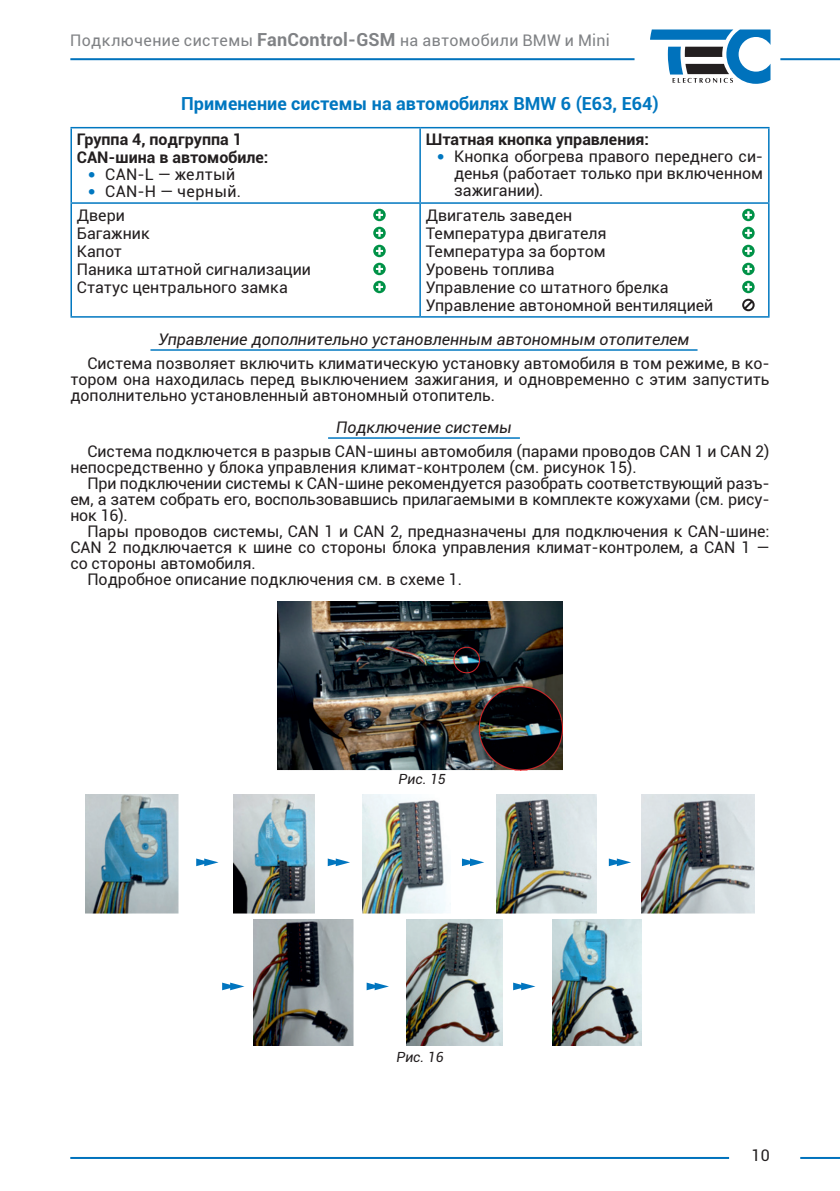
<style>
.page{position:relative;width:840px;height:1191px;background:#fff}
.page>*{position:absolute;margin:0;border:0;box-sizing:border-box;transform-origin:0 0}
.Заголовки_основные_1{font:700 18px "Roboto";color:#0077c0}
.t1{font:16px/16px "Roboto";color:#231f20;text-align:justify}
.Подзаголовок{font:italic 16px "Roboto";color:#231f20}
.t2{font:700 16px "Roboto";color:#231f20}
.t3{font:16px "Roboto";letter-spacing:.025em;color:#808285}
.t4{font:16px "Roboto";letter-spacing:.025em;color:#231f20}
.t5{font:16px "Roboto";letter-spacing:.02em;color:#231f20}
.t6{font:italic 14px "Roboto";color:#231f20}
.s1{font-weight:700;font-size:18px}
.s2{font-family:"Tahoma";color:#0077c0}
</style>
<div class="page">
<svg style="left:650px;top:29px;width:120px;height:55px"></svg>
<hr style="left:780px;top:58px;width:59px;height:2px;background:#0072bc">
<hr style="left:70px;top:58px;width:564px;height:2px;background:#0072bc">
<hr style="left:799px;top:1157px;width:40px;height:2px;background:#0072bc">
<hr style="left:70px;top:1157px;width:658px;height:2px;background:#0072bc">
<hr style="left:150px;top:349px;width:547px;height:2px;background:#0077c0">
<hr style="left:328px;top:437px;width:191px;height:2px;background:#0077c0">
<hr style="left:70px;top:127px;width:350px;height:1px;background:#0077c0">
<hr style="left:70px;top:128px;width:2px;height:74px;background:#0077c0">
<hr style="left:420px;top:127px;width:349px;height:1px;background:#0077c0">
<hr style="left:419px;top:128px;width:1px;height:74px;background:#0077c0">
<hr style="left:767px;top:128px;width:2px;height:74px;background:#0077c0">
<hr style="left:70px;top:202px;width:350px;height:2px;background:#0077c0">
<hr style="left:70px;top:204px;width:2px;height:112px;background:#0077c0">
<hr style="left:420px;top:202px;width:349px;height:2px;background:#0077c0">
<hr style="left:419px;top:204px;width:1px;height:112px;background:#0077c0">
<hr style="left:767px;top:204px;width:2px;height:112px;background:#0077c0">
<hr style="left:70px;top:316px;width:350px;height:2px;background:#0077c0">
<hr style="left:420px;top:316px;width:349px;height:2px;background:#0077c0">
<svg style="left:373px;top:209px;width:12px;height:12px"></svg>
<svg style="left:376px;top:211px;width:7px;height:8px"></svg>
<svg style="left:373px;top:227px;width:12px;height:12px"></svg>
<svg style="left:376px;top:229px;width:7px;height:8px"></svg>
<svg style="left:373px;top:245px;width:12px;height:12px"></svg>
<svg style="left:376px;top:247px;width:7px;height:8px"></svg>
<svg style="left:373px;top:263px;width:12px;height:12px"></svg>
<svg style="left:376px;top:265px;width:7px;height:8px"></svg>
<svg style="left:373px;top:281px;width:12px;height:12px"></svg>
<svg style="left:376px;top:283px;width:7px;height:8px"></svg>
<svg style="left:741px;top:209px;width:13px;height:12px"></svg>
<svg style="left:744px;top:211px;width:7px;height:8px"></svg>
<svg style="left:741px;top:227px;width:13px;height:12px"></svg>
<svg style="left:744px;top:229px;width:7px;height:8px"></svg>
<svg style="left:741px;top:245px;width:13px;height:12px"></svg>
<svg style="left:744px;top:247px;width:7px;height:8px"></svg>
<svg style="left:741px;top:263px;width:13px;height:12px"></svg>
<svg style="left:744px;top:265px;width:7px;height:8px"></svg>
<svg style="left:741px;top:281px;width:13px;height:12px"></svg>
<svg style="left:744px;top:283px;width:7px;height:8px"></svg>
<svg style="left:742px;top:299px;width:12px;height:12px"></svg>
<img style="left:277px;top:601px;width:285px;height:169px">
<svg style="left:196px;top:858px;width:22px;height:8px"></svg>
<svg style="left:222px;top:982px;width:22px;height:8px"></svg>
<svg style="left:366px;top:982px;width:23px;height:8px"></svg>
<svg style="left:513px;top:982px;width:22px;height:8px"></svg>
<svg style="left:327px;top:858px;width:23px;height:8px"></svg>
<svg style="left:462px;top:858px;width:22px;height:8px"></svg>
<svg style="left:608px;top:858px;width:22px;height:8px"></svg>
<img style="left:86px;top:794px;width:92px;height:119px">
<img style="left:234px;top:795px;width:80px;height:119px">
<img style="left:362px;top:794px;width:84px;height:119px">
<img style="left:496px;top:794px;width:99px;height:119px">
<img style="left:641px;top:794px;width:112px;height:119px">
<img style="left:253px;top:919px;width:100px;height:126px">
<img style="left:406px;top:919px;width:96px;height:126px">
<img style="left:552px;top:919px;width:88px;height:126px">
<p class="t3" style="left:70px;top:29px;width:540px">Подключение системы <span class="s1">FanControl‑GSM</span> на автомобили BMW и Mini</p>
<p class="Заголовки_основные_1" style="left:181px;top:91px;width:478px">Применение системы на автомобилях BMW 6 (E63, E64)</p>
<p class="t2" style="left:77px;top:128px;width:166px">Группа 4, подгруппа 1</p>
<p class="t2" style="left:77px;top:146px;width:193px">СAN-шина в автомобиле:</p>
<p class="t5" style="left:88px;top:163px;width:148px"><span class="s2">•</span> CАN‑L — желтый</p>
<p class="t4" style="left:88px;top:180px;width:154px"><span class="s2">•</span> CAN‑H — черный.</p>
<p class="t2" style="left:425px;top:128px;width:224px">Штатная кнопка управления:</p>
<p class="t1" style="left:454px;top:148px;width:310px;line-height:17px;text-indent:-17px"><span class="s2">•</span> Кнопка обогрева правого переднего си‑ денья (работает только при включенном зажигании).</p>
<p class="t1" style="left:425px;top:207px;width:148px">Двигатель заведен</p>
<p class="t1" style="left:425px;top:225px;width:182px">Температура двигателя</p>
<p class="t1" style="left:425px;top:243px;width:181px">Температура за бортом</p>
<p class="t1" style="left:425px;top:261px;width:130px">Уровень топлива</p>
<p class="t1" style="left:425px;top:279px;width:244px">Управление со штатного брелка</p>
<p class="t1" style="left:425px;top:297px;width:289px">Управление автономной вентиляцией</p>
<p class="Подзаголовок" style="left:158px;top:328px;width:532px">Управление дополнительно установленным автономным отопителем</p>
<p class="t1" style="left:70px;top:355px;width:700px;text-indent:17px">Система позволяет включить климатическую установку автомобиля в том режиме, в ко‑ тором она находилась перед выключением зажигания, и одновременно с этим запустить дополнительно установленный автономный отопитель.</p>
<p class="Подзаголовок" style="left:336px;top:416px;width:177px">Подключение системы</p>
<p class="t1" style="left:70px;top:443px;width:700px;text-indent:17px">Система подключется в разрыв CAN- шины автомобиля (парами проводов CAN 1 и CAN 2) непосредственно у блока управления климат- контролем (см. рисунок 15).</p>
<p class="t1" style="left:70px;top:475px;width:700px;text-indent:17px">При подключении системы к CAN- шине рекомендуется разобрать соответствующий разъ‑ ем, а затем собрать его, воспользовавшись прилагаемыми в комплекте кожухами (см. рису‑ нок 16).</p>
<p class="t1" style="left:70px;top:523px;width:700px;text-indent:17px">Пары проводов системы, CAN 1 и CAN 2, предназначены для подключения к CAN- шине:<br>CAN 2 подключается к шине со стороны блока управления климат- контролем, а CAN 1 — со стороны автомобиля.</p>
<p class="t1" style="left:87px;top:571px;width:376px">Подробное описание подключения см. в схеме 1.</p>
<p class="t1" style="left:77px;top:207px;width:49px">Двери</p>
<p class="t1" style="left:77px;top:225px;width:74px">Багажник</p>
<p class="t1" style="left:77px;top:243px;width:47px">Капот</p>
<p class="t1" style="left:77px;top:261px;width:235px">Паника штатной сигнализации</p>
<p class="t1" style="left:77px;top:279px;width:212px">Статус центрального замка</p>
<p class="t6" style="left:398px;top:769px;width:49px">Рис. 15</p>
<p class="t6" style="left:396px;top:1047px;width:49px">Рис. 16</p>
<p class="t1" style="left:751px;top:1146px;width:20px">10</p>
</div>
